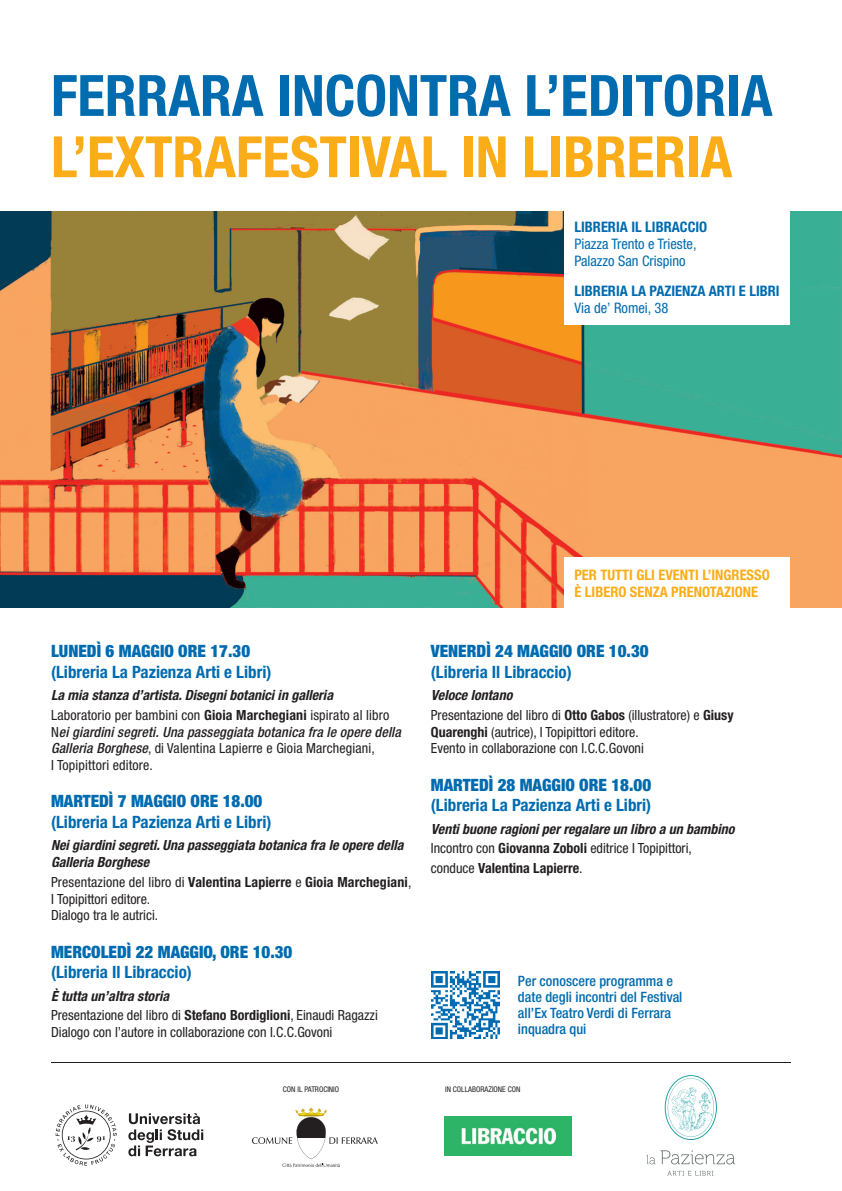
<style>
.page{position:relative;width:842px;height:1191px;background:#fff}
.page>*{position:absolute;margin:0;border:0;box-sizing:border-box;transform-origin:0 0}
.t1{font:700 condensed 57.1px "Helvetica Neue";color:#006baf}
.t2{font:700 condensed 57.1px "Helvetica Neue";color:#faad19}
.t3{font:700 condensed 17px "Helvetica Neue";color:#006baf}
.t4{font:900 condensed 17px "Helvetica Neue";color:#006baf}
.t5{font:condensed 14.5px/17.4px "Helvetica Neue";color:#006baf}
.t6{font:700 condensed 14.5px/17.4px "Helvetica Neue";color:#faad19}
.t7{font:700 condensed 14.5px "Helvetica Neue";color:#006baf}
.t8{font:500 condensed 14.3px/16.2px "Helvetica Neue";color:#006baf}
.t9{font:condensed 14px/16.8px "Helvetica Neue";color:#231f20}
.t10{font:italic 700 condensed 14px/19.6px "Helvetica Neue";color:#231f20}
.t11{font:italic 500 condensed 14px/16.8px "Helvetica Neue";letter-spacing:.01em;color:#231f20}
.t12{font:condensed 7.8px "Helvetica Neue";color:#231f20}
.s1{font-weight:400;font-style:normal}
.s2{font-style:normal}
.s3{font-weight:700}
.s4{font-weight:700;font-style:italic}
</style>
<div class="page">
<img style="left:0;top:211px;width:842px;height:396px">
<svg style="left:128px;top:1113px;width:75px;height:43px"></svg>
<svg style="left:56px;top:1104px;width:61px;height:61px"></svg>
<svg style="left:252px;top:1107px;width:126px;height:59px"></svg>
<div style="left:564px;top:208px;width:225px;height:117px;background:#fff"></div>
<div style="left:564px;top:557px;width:225px;height:51px;background:#fff"></div>
<img style="left:432px;top:971px;width:67px;height:68px">
<img style="left:444px;top:1116px;width:127px;height:40px">
<hr style="left:51px;top:1062px;width:740px;height:1px;background:#231f20">
<svg style="left:667px;top:1170px;width:46px;height:5px"></svg>
<svg style="left:665px;top:1075px;width:52px;height:65px"></svg>
<svg style="left:646px;top:1150px;width:89px;height:14px"></svg>
<h1 class="t1" style="left:51px;top:61px;width:723px">FERRARA INCONTRA L’EDITORIA</h1>
<h1 class="t2" style="left:51px;top:122px;width:683px">L’EXTRAFESTIVAL IN LIBRERIA</h1>
<p class="t7" style="left:574px;top:218px;width:134px">LIBRERIA IL LIBRACCIO</p>
<p class="t5" style="left:574px;top:235px;width:124px">Piazza Trento e Trieste,<br>Palazzo San Crispino</p>
<p class="t7" style="left:574px;top:282px;width:207px">LIBRERIA LA PAZIENZA ARTI E LIBRI</p>
<p class="t5" style="left:574px;top:299px;width:95px">Via de’ Romei, 38</p>
<p class="t4" style="left:51px;top:641px;width:201px">LUNEDÌ 6 MAGGIO ORE 17.30</p>
<p class="t3" style="left:51px;top:661px;width:222px">(Libreria La Pazienza Arti e Libri)</p>
<p class="t10" style="left:51px;top:685px;width:340px">La mia stanza d’artista. Disegni botanici in galleria<br><span class="s1">Laboratorio per bambini con</span> <span class="s2">Gioia Marchegiani</span> <span class="s1">ispirato al libro</span></p>
<p class="t11" style="left:51px;top:723px;width:351px"><span class="s1">N</span>ei giardini segreti. Una passeggiata botanica fra le opere della<br>Galleria Borghese<span class="s1">, di Valentina Lapierre e Gioia Marchegiani,<br>I Topipittori editore.</span></p>
<p class="t4" style="left:51px;top:791px;width:213px">MARTEDÌ 7 MAGGIO ORE 18.00</p>
<p class="t3" style="left:51px;top:811px;width:222px">(Libreria La Pazienza Arti e Libri)</p>
<p class="t10" style="left:51px;top:836px;width:354px;line-height:16.8px">Nei giardini segreti. Una passeggiata botanica fra le opere della<br>Galleria Borghese</p>
<p class="t9" style="left:51px;top:873px;width:362px">Presentazione del libro di <span class="s3">Valentina Lapierre</span> e <span class="s3">Gioia Marchegiani</span>,<br>I Topipittori editore.<br>Dialogo tra le autrici.</p>
<p class="t4" style="left:51px;top:941px;width:243px">MERCOLEDÌ 22 MAGGIO, ORE 10.30</p>
<p class="t3" style="left:51px;top:961px;width:142px">(Libreria Il Libraccio)</p>
<p class="t9" style="left:51px;top:985px;width:328px;line-height:19.6px"><span class="s4">È tutta un’altra storia<br></span>Presentazione del libro di <span class="s3">Stefano Bordiglioni</span>, Einaudi Ragazzi</p>
<p class="t9" style="left:51px;top:1023px;width:283px">Dialogo con l’autore in collaborazione con I.C.C.Govoni</p>
<p class="t6" style="left:574px;top:565px;width:197px">PER TUTTI GLI EVENTI L’INGRESSO<br>È LIBERO SENZA PRENOTAZIONE</p>
<p class="t4" style="left:431px;top:641px;width:219px">VENERDÌ 24 MAGGIO ORE 10.30</p>
<p class="t3" style="left:431px;top:661px;width:142px">(Libreria Il Libraccio)</p>
<p class="t9" style="left:431px;top:685px;width:304px;line-height:19.6px"><span class="s4">Veloce lontano<br></span>Presentazione del libro di <span class="s3">Otto Gabos</span> (illustratore) e <span class="s3">Giusy</span></p>
<p class="t9" style="left:431px;top:723px;width:214px"><span class="s3">Quarenghi</span> (autrice), I Topipittori editore.<br>Evento in collaborazione con I.C.C.Govoni</p>
<p class="t4" style="left:431px;top:774px;width:222px">MARTEDÌ 28 MAGGIO ORE 18.00</p>
<p class="t3" style="left:431px;top:794px;width:222px">(Libreria La Pazienza Arti e Libri)</p>
<p class="t10" style="left:431px;top:818px;width:305px">Venti buone ragioni per regalare un libro a un bambino<br><span class="s1">Incontro con</span> <span class="s2">Giovanna Zoboli</span> <span class="s1">editrice I Topipittori, conduce</span> <span class="s2">Valentina Lapierre</span><span class="s1">.</span></p>
<p class="t8" style="left:518px;top:972px;width:166px">Per conoscere programma e date degli incontri del Festival all’Ex Teatro Verdi di Ferrara inquadra qui</p>
<p class="t12" style="left:283px;top:1085px;width:58px">CON IL PATROCINIO</p>
<p class="t12" style="left:445px;top:1085px;width:77px">IN COLLABORAZIONE CON</p>
</div>
